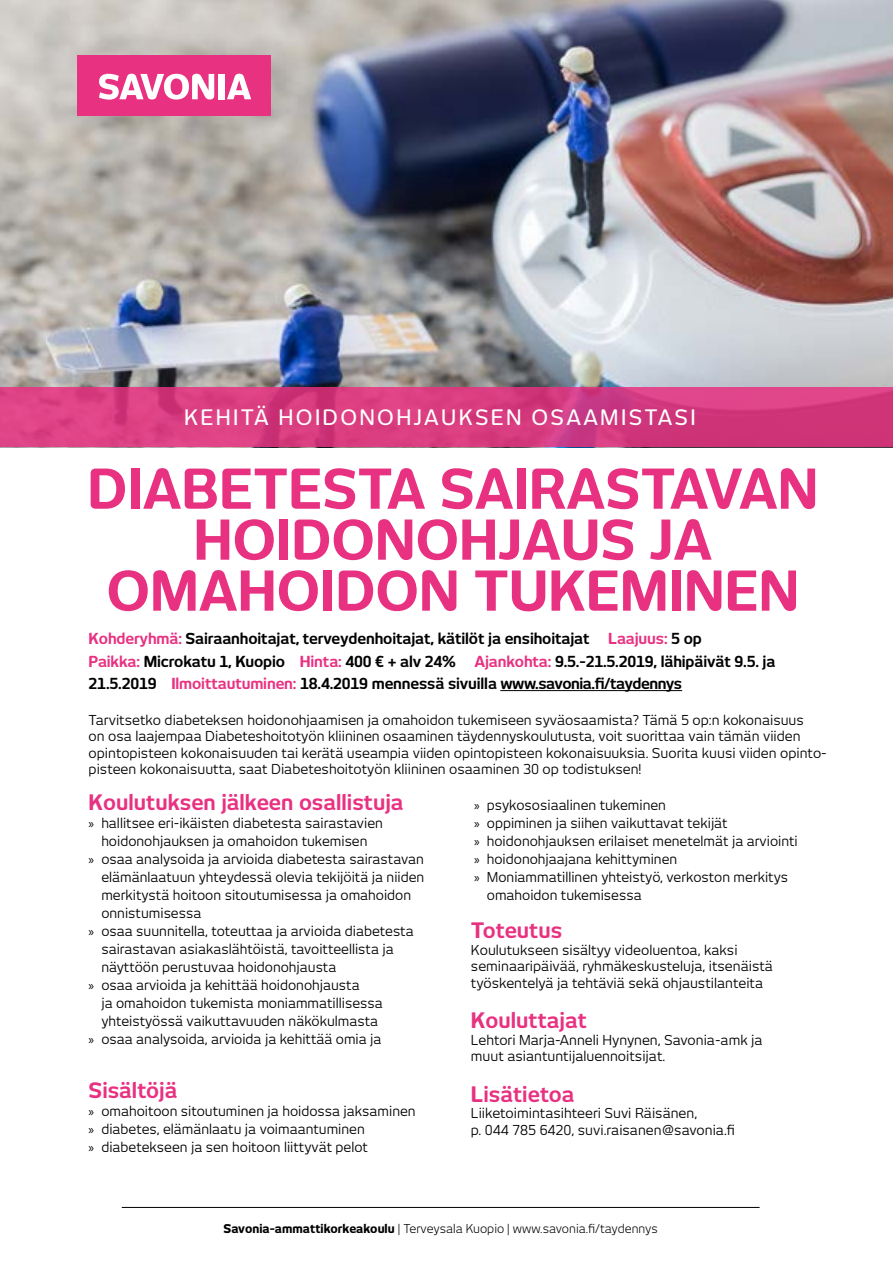
<style>
.page{position:relative;width:893px;height:1263px;background:#fff}
.page>*{position:absolute;margin:0;border:0;box-sizing:border-box;transform-origin:0 0}
.t1{font:700 54px/51px "New June";color:#e83181;text-align:center}
.t2{font:700 21px "New June";color:#e83181}
.t3{font:500 21px "New June";letter-spacing:.11em;color:#fff}
.t4{font:700 15px/22.5px "New June";letter-spacing:-.01em;color:#000}
.t5{font:13.5px/16.5px "New June";color:#000}
.t6{font:12px "New June";color:#000}
.s1{color:#e83181}
.s2{font-family:"Myriad Pro"}
.s3{font-weight:800}
</style>
<div class="page">
<img style="left:0;top:0;width:893px;height:388px">
<div style="left:78px;top:55px;width:193px;height:60px;background:#e83181"></div>
<svg style="left:99px;top:74px;width:115px;height:26px"></svg>
<div style="left:219px;top:74px;width:6px;height:25px;background:#fff"></div>
<svg style="left:227px;top:74px;width:24px;height:25px"></svg>
<svg style="left:0;top:388px;width:893px;height:59px;fill:#d93d81"></svg>
<hr style="left:122px;top:1207px;width:638px;height:1px;background:#000">
<hr style="left:500px;top:690px;width:182px;height:1px;background:#000">
<h2 class="t3" style="left:184px;top:404px;width:513px">KEHITÄ HOIDONOHJAUKSEN OSAAMISTASI</h2>
<h1 class="t1" style="left:87px;top:463px;width:732px">DIABETESTA SAIRASTAVAN<br>HOIDONOHJAUS JA<br>OMAHOIDON TUKEMINEN</h1>
<p class="t4" style="left:89px;top:627px;width:688px"><span class="s1">Kohderyhmä:</span> Sairaanhoitajat, terveydenhoitajat, kätilöt ja ensihoitajat <span class="s1">Laajuus:</span> 5 op<br><span class="s1">Paikka:</span> Microkatu 1, Kuopio <span class="s1">Hinta:</span> 400 € + alv 24% <span class="s1">Ajankohta:</span> 9.5.-21.5.2019, lähipäivät 9.5. ja<br>21.5.2019 <span class="s1">Ilmoittautuminen:</span> 18.4.2019 mennessä sivuilla www.savonia.fi/taydennys</p>
<p class="t5" style="left:89px;top:711px;width:740px">Tarvitsetko diabeteksen hoidonohjaamisen ja omahoidon tukemiseen syväosaamista? Tämä 5 op:n kokonaisuus<br>on osa laajempaa Diabeteshoitotyön kliininen osaaminen täydennyskoulutusta, voit suorittaa vain tämän viiden opintopisteen kokonaisuuden tai kerätä useampia viiden opintopisteen kokonaisuuksia. Suorita kuusi viiden opinto&shy;pisteen kokonaisuutta, saat Diabeteshoitotyön kliininen osaaminen 30 op todistuksen!</p>
<h2 class="t2" style="left:89px;top:790px;width:316px">Koulutuksen jälkeen osallistuja</h2>
<p class="t5" style="left:89px;top:815px;width:296px"><span class="s2">»</span> hallitsee eri-ikäisten diabetesta sairastavien</p>
<p class="t5" style="left:101px;top:833px;width:268px">hoidonohjauksen ja omahoidon tukemisen</p>
<p class="t5" style="left:89px;top:851px;width:337px"><span class="s2">»</span> osaa analysoida ja arvioida diabetesta sairastavan</p>
<p class="t5" style="left:101px;top:869px;width:324px">elämänlaatuun yhteydessä olevia tekijöitä ja niiden</p>
<p class="t5" style="left:101px;top:887px;width:311px">merkitystä hoitoon sitoutumisessa ja omahoidon</p>
<p class="t5" style="left:101px;top:905px;width:102px">onnistumisessa</p>
<p class="t5" style="left:89px;top:923px;width:327px"><span class="s2">»</span> osaa suunnitella, toteuttaa ja arvioida diabetesta</p>
<p class="t5" style="left:101px;top:941px;width:294px">sairastavan asiakaslähtöistä, tavoitteellista ja</p>
<p class="t5" style="left:101px;top:959px;width:237px">näyttöön perustuvaa hoidonohjausta</p>
<p class="t5" style="left:89px;top:977px;width:273px"><span class="s2">»</span> osaa arvioida ja kehittää hoidonohjausta</p>
<p class="t5" style="left:101px;top:995px;width:283px">ja omahoidon tukemista moniammatillisessa</p>
<p class="t5" style="left:101px;top:1013px;width:278px">yhteistyössä vaikuttavuuden näkökulmasta</p>
<p class="t5" style="left:89px;top:1031px;width:294px"><span class="s2">»</span> osaa analysoida, arvioida ja kehittää omia ja</p>
<h2 class="t2" style="left:89px;top:1078px;width:90px">Sisältöjä</h2>
<p class="t5" style="left:89px;top:1102px;width:329px;line-height:18px"><span class="s2">»</span> omahoitoon sitoutuminen ja hoidossa jaksaminen <span class="s2">»</span> diabetes, elämänlaatu ja voimaantuminen<br><span class="s2">»</span> diabetekseen ja sen hoitoon liittyvät pelot</p>
<p class="t5" style="left:474px;top:797px;width:193px"><span class="s2">»</span> psykososiaalinen tukeminen</p>
<p class="t5" style="left:474px;top:815px;width:255px"><span class="s2">»</span> oppiminen ja siihen vaikuttavat tekijät</p>
<p class="t5" style="left:474px;top:833px;width:325px"><span class="s2">»</span> hoidonohjauksen erilaiset menetelmät ja arviointi</p>
<p class="t5" style="left:474px;top:851px;width:205px"><span class="s2">»</span> hoidonohjaajana kehittyminen</p>
<p class="t5" style="left:474px;top:869px;width:316px"><span class="s2">»</span> Moniammatillinen yhteistyö, verkoston merkitys</p>
<p class="t5" style="left:487px;top:887px;width:156px">omahoidon tukemisessa</p>
<h2 class="t2" style="left:471px;top:918px;width:93px">Toteutus</h2>
<p class="t5" style="left:471px;top:941px;width:304px">Koulutukseen sisältyy videoluentoa, kaksi seminaaripäivää, ryhmäkeskusteluja, itsenäistä työskentelyä ja tehtäviä sekä ohjaustilanteita</p>
<h2 class="t2" style="left:471px;top:1008px;width:117px">Kouluttajat</h2>
<p class="t5" style="left:471px;top:1031px;width:293px">Lehtori Marja-Anneli Hynynen, Savonia-amk ja muut asiantuntijaluennoitsijat.</p>
<h2 class="t2" style="left:471px;top:1082px;width:105px">Lisätietoa</h2>
<p class="t5" style="left:471px;top:1105px;width:265px">Liiketoimintasihteeri Suvi Räisänen,<br>p. 044 785 6420, suvi.raisanen@savonia.fi</p>
<p class="t6" style="left:224px;top:1221px;width:436px"><span class="s3">Savonia-ammattikorkeakoulu</span> | Terveysala Kuopio | www.savonia.fi/taydennys</p>
</div>
